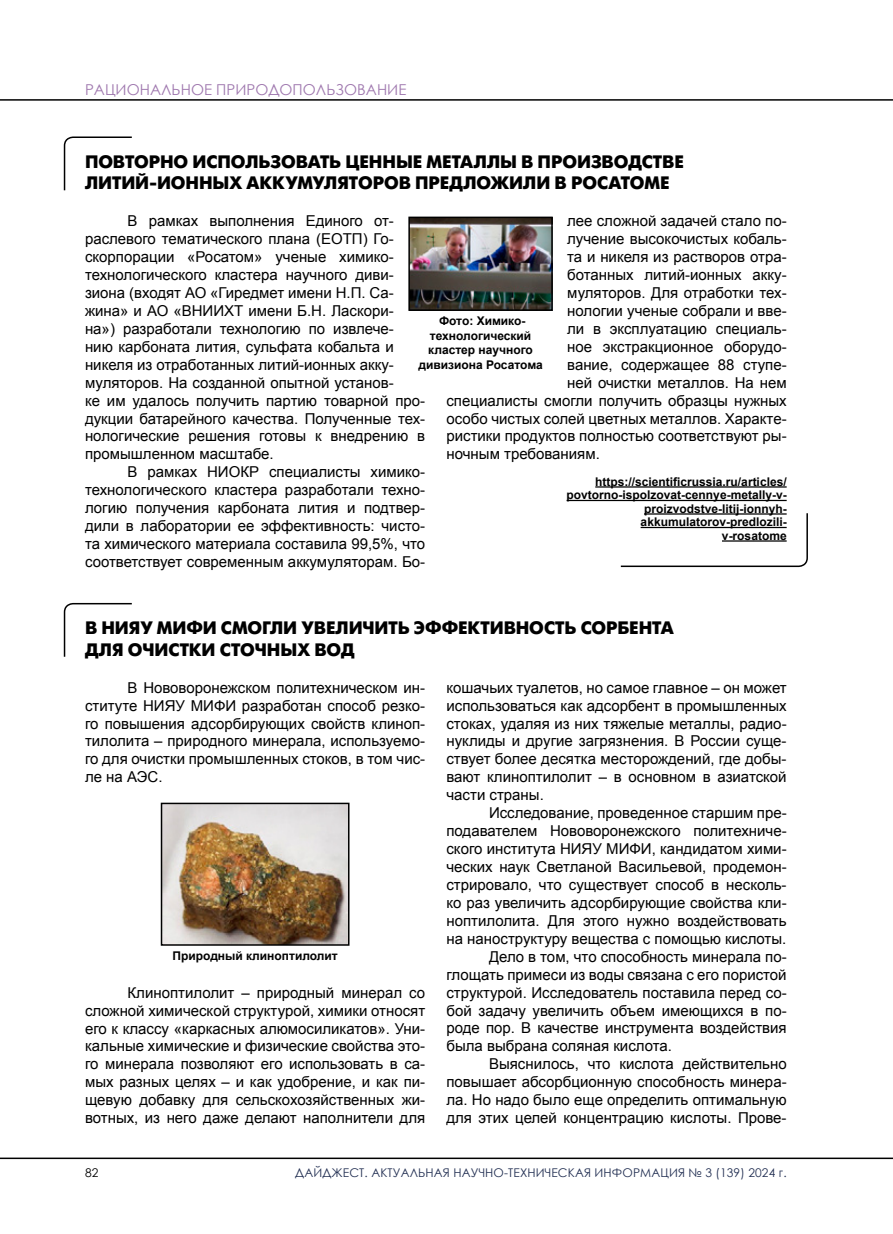
<style>
.page{position:relative;width:893px;height:1234px;background:#fff}
.page>*{position:absolute;margin:0;border:0;box-sizing:border-box;transform-origin:0 0}
.t1{font:700 18px/21.6px "Futura Futuris C";letter-spacing:-.005em;color:#000}
.t2{font:15px/17.9px "Arial";color:#000;text-align:justify}
.t3{font:15px "Century Gothic";color:#a079af}
.t4{font:700 12px/13.5px "Arial";color:#000;text-align:right}
.t5{font:12px "Century Gothic";letter-spacing:.01em;color:#233053}
.t6{font:12px "Century Gothic";color:#000}
</style>
<div class="page">
<hr style="left:0;top:99px;width:893px;height:2px;background:#000">
<hr style="left:0;top:1157px;width:893px;height:1px;background:#000">
<svg style="left:83px;top:99px;width:326px;height:2px"></svg>
<svg style="left:63px;top:136px;width:69px;height:55px"></svg>
<hr style="left:595px;top:486px;width:192px;height:1px;background:#000">
<hr style="left:567px;top:499px;width:220px;height:2px;background:#000">
<img style="left:411px;top:219px;width:139px;height:89px">
<div style="left:408px;top:216px;width:145px;height:95px;border:2px solid #000"></div>
<svg style="left:620px;top:513px;width:188px;height:54px"></svg>
<svg style="left:63px;top:602px;width:69px;height:55px"></svg>
<img style="left:164px;top:805px;width:182px;height:137px">
<div style="left:161px;top:802px;width:188px;height:143px;border:2px solid #000"></div>
<p class="t3" style="left:85px;top:79px;width:323px">РАЦИОНАЛЬНОЕ ПРИРОДОПОЛЬЗОВАНИЕ</p>
<p class="t1" style="left:85px;top:151px;width:600px">ПОВТОРНО ИСПОЛЬЗОВАТЬ ЦЕННЫЕ МЕТАЛЛЫ В ПРОИЗВОДСТВЕ<br>ЛИТИЙ-ИОННЫХ АККУМУЛЯТОРОВ ПРЕДЛОЖИЛИ В РОСАТОМЕ</p>
<p class="t2" style="left:85px;top:212px;width:342px;text-align:left;text-indent:43px">В рамках выполнения Единого от&shy;раслевого тематического плана (ЕОТП) Го&shy;скорпорации «Росатом» ученые химико&shy;технологического кластера научного диви&shy;зиона (входят АО «Гиредмет имени Н.П. Са&shy;жина» и АО «ВНИИХТ имени Б.Н. Ласкори&shy;на») разработали технологию по извлече&shy;нию карбоната лития, сульфата кобальта и никеля из отработанных литий-ионных акку&shy;муляторов. На созданной опытной установ-<br>ке им удалось получить партию товарной про&shy;дукции батарейного качества. Полученные тех&shy;нологические решения готовы к внедрению в промышленном масштабе.</p>
<p class="t2" style="left:85px;top:463px;width:342px;text-indent:43px">В рамках НИОКР специалисты химико&shy;технологического кластера разработали техно&shy;логию получения карбоната лития и подтвер&shy;дили в лаборатории ее эффективность: чисто&shy;та химического материала составила 99,5%, что соответствует современным аккумуляторам. Бо-</p>
<p class="t2" style="left:567px;top:212px;width:221px">лее сложной задачей стало по-</p>
<p class="t2" style="left:567px;top:230px;width:221px">лучение высокочистых кобаль-</p>
<p class="t2" style="left:567px;top:248px;width:221px">та и никеля из растворов отра-</p>
<p class="t2" style="left:567px;top:266px;width:221px">ботанных литий-ионных акку-</p>
<p class="t2" style="left:567px;top:284px;width:221px">муляторов. Для отработки тех-</p>
<p class="t2" style="left:567px;top:302px;width:221px">нологии ученые собрали и вве-</p>
<p class="t2" style="left:567px;top:320px;width:221px">ли в эксплуатацию специаль-</p>
<p class="t2" style="left:567px;top:337px;width:221px">ное экстракционное оборудо-</p>
<p class="t2" style="left:567px;top:355px;width:221px">вание, содержащее 88 ступе-</p>
<p class="t2" style="left:567px;top:373px;width:221px">ней очистки металлов. На нем</p>
<p class="t2" style="left:446px;top:391px;width:342px">специалисты смогли получить образцы нужных</p>
<p class="t2" style="left:446px;top:409px;width:342px">особо чистых солей цветных металлов. Характе-</p>
<p class="t2" style="left:446px;top:427px;width:342px">ристики продуктов полностью соответствуют ры-</p>
<p class="t2" style="left:446px;top:445px;width:155px">ночным требованиям.</p>
<p class="t4" style="left:567px;top:475px;width:222px">https://scientificrussia.ru/articles/ povtorno-ispolzovat-cennye-metally-v&shy;proizvodstve-litij-ionnyh&shy;akkumulatorov-predlozili-<br>v-rosatome</p>
<p class="t4" style="left:418px;top:314px;width:126px;line-height:14.4px;text-align:center">Фото: Химико&shy;технологический кластер научного дивизиона Росатома</p>
<p class="t1" style="left:85px;top:617px;width:590px">В НИЯУ МИФИ СМОГЛИ УВЕЛИЧИТЬ ЭФФЕКТИВНОСТЬ СОРБЕНТА<br>ДЛЯ ОЧИСТКИ СТОЧНЫХ ВОД</p>
<p class="t2" style="left:85px;top:678px;width:342px;text-indent:43px">В Нововоронежском политехническом ин&shy;ституте НИЯУ МИФИ разработан способ резко&shy;го повышения адсорбирующих свойств клиноп&shy;тилолита – природного минерала, используемо&shy;го для очистки промышленных стоков, в том чис&shy;ле на АЭС.</p>
<p class="t2" style="left:446px;top:678px;width:342px">кошачьих туалетов, но самое главное – он может использоваться как адсорбент в промышленных стоках, удаляя из них тяжелые металлы, радио&shy;нуклиды и другие загрязнения. В России суще&shy;ствует более десятка месторождений, где добы&shy;вают клиноптилолит – в основном в азиатской части страны.</p>
<p class="t2" style="left:489px;top:804px;width:299px">Исследование, проведенное старшим пре-</p>
<p class="t2" style="left:446px;top:821px;width:342px">подавателем Нововоронежского политехниче-</p>
<p class="t2" style="left:446px;top:839px;width:342px">ского института НИЯУ МИФИ, кандидатом хими-</p>
<p class="t2" style="left:446px;top:857px;width:342px">ческих наук Светланой Васильевой, продемон-</p>
<p class="t2" style="left:446px;top:875px;width:342px">стрировало, что существует способ в несколь-</p>
<p class="t2" style="left:446px;top:893px;width:342px">ко раз увеличить адсорбирующие свойства кли-</p>
<p class="t2" style="left:446px;top:911px;width:342px">ноптилолита. Для этого нужно воздействовать</p>
<p class="t2" style="left:446px;top:929px;width:341px">на наноструктуру вещества с помощью кислоты.</p>
<p class="t2" style="left:489px;top:947px;width:299px">Дело в том, что способность минерала по-</p>
<p class="t2" style="left:446px;top:965px;width:342px">глощать примеси из воды связана с его пористой</p>
<p class="t2" style="left:446px;top:983px;width:342px">структурой. Исследователь поставила перед со-</p>
<p class="t2" style="left:446px;top:1001px;width:342px">бой задачу увеличить объем имеющихся в по-</p>
<p class="t2" style="left:446px;top:1019px;width:342px">роде пор. В качестве инструмента воздействия</p>
<p class="t2" style="left:446px;top:1037px;width:227px">была выбрана соляная кислота.</p>
<p class="t2" style="left:489px;top:1055px;width:299px">Выяснилось, что кислота действительно</p>
<p class="t2" style="left:446px;top:1072px;width:342px">повышает абсорбционную способность минера-</p>
<p class="t2" style="left:446px;top:1090px;width:342px">ла. Но надо было еще определить оптимальную</p>
<p class="t2" style="left:446px;top:1108px;width:342px">для этих целей концентрацию кислоты. Прове-</p>
<p class="t4" style="left:172px;top:949px;width:167px">Природный клиноптилолит</p>
<p class="t2" style="left:85px;top:983px;width:342px;text-indent:43px">Клиноптилолит – природный минерал со сложной химической структурой, химики относят его к классу «каркасных алюмосиликатов». Уни&shy;кальные химические и физические свойства это&shy;го минерала позволяют его использовать в са&shy;мых разных целях – и как удобрение, и как пи&shy;щевую добавку для сельскохозяйственных жи&shy;вотных, из него даже делают наполнители для</p>
<p class="t6" style="left:85px;top:1163px;width:15px">82</p>
<p class="t5" style="left:295px;top:1163px;width:493px">ДАЙДЖЕСТ. АКТУАЛЬНАЯ НАУЧНО-ТЕХНИЧЕСКАЯ ИНФОРМАЦИЯ № 3 (139) 2024 г.</p>
</div>
